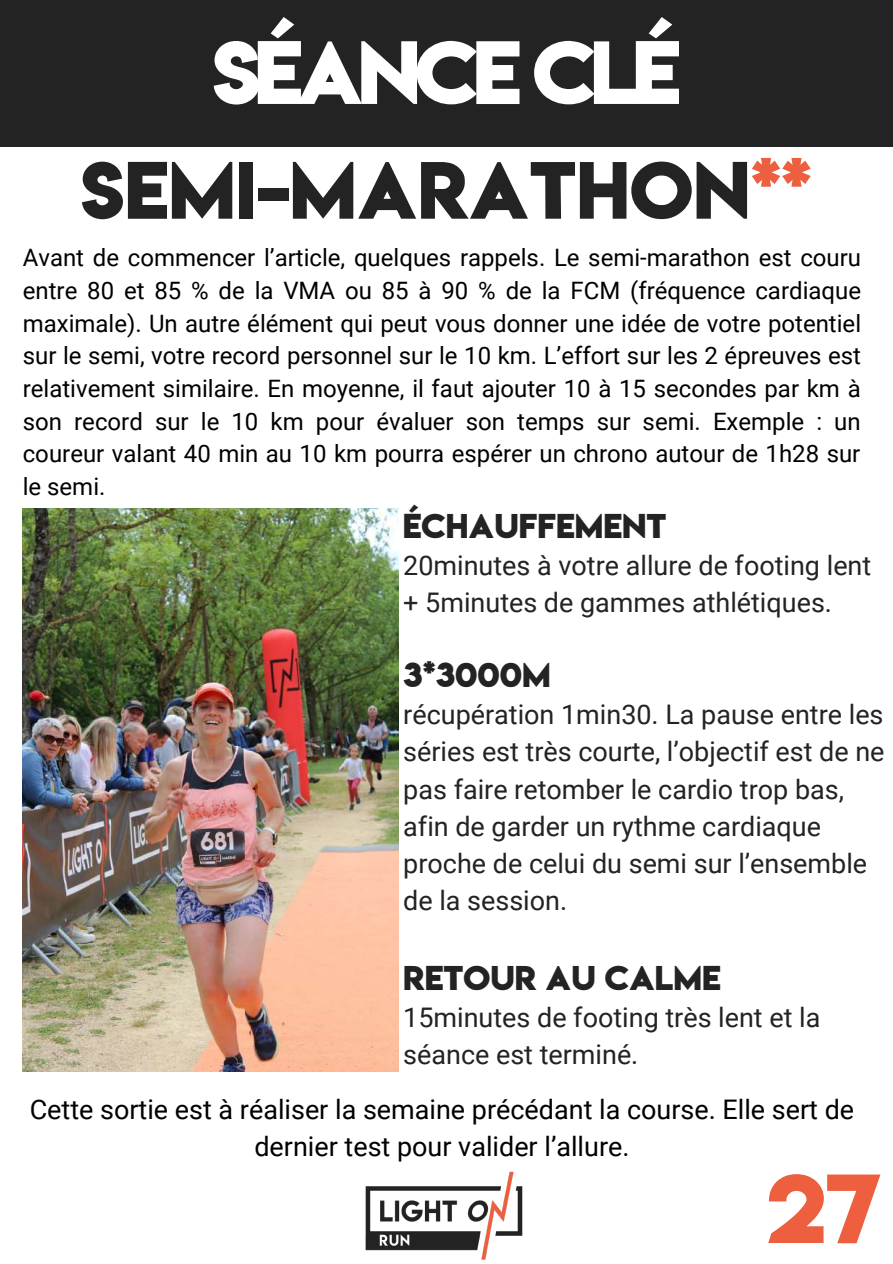
<style>
.page{position:relative;width:893px;height:1264px;background:#fff}
.page>*{position:absolute;margin:0;border:0;box-sizing:border-box;transform-origin:0 0}
.t1{font:86.85px "Lemon Milkbold";color:#ed5f3e}
.t2{font:79.5px "Lemon Milkbold";letter-spacing:-.075em;color:#fff}
.t3{font:72px "Lemon Milkbold";color:#232323}
.t4{font:30.6px "Lemon Milkbold";color:#232323}
.t5{font:27px/37px "Roboto";color:#232323}
.t6{font:27px/37px "Roboto";color:#000;text-align:center}
.t7{font:24px/32.5px "Roboto";color:#000;text-align:justify}
.s1{color:#ed5f3e}
</style>
<div class="page">
<div style="left:0;top:0;width:892px;height:147px;background:#232323"></div>
<img style="left:23px;top:508px;width:375px;height:563px">
<img style="left:365px;top:1171px;width:158px;height:89px">
<h2 class="t2" style="left:212px;top:16px;width:469px">SÉANCE CLÉ</h2>
<h3 class="t3" style="left:81px;top:139px;width:732px">SEMI-MARATHON<span class="s1">**</span></h3>
<p class="t7" style="left:23px;top:242px;width:839px">Avant de commencer l’article, quelques rappels. Le semi-marathon est couru entre 80 et 85 % de la VMA ou 85 à 90 % de la FCM (fréquence cardiaque maximale). Un autre élément qui peut vous donner une idée de votre potentiel sur le semi, votre record personnel sur le 10 km. L’effort sur les 2 épreuves est relativement similaire. En moyenne, il faut ajouter 10 à 15 secondes par km à son record sur le 10 km pour évaluer son temps sur semi. Exemple : un coureur valant 40 min au 10 km pourra espérer un chrono autour de 1h28 sur le semi.</p>
<p class="t4" style="left:403px;top:504px;width:265px">ÉCHAUFFEMENT</p>
<p class="t5" style="left:403px;top:547px;width:469px">20minutes à votre allure de footing lent + 5minutes de gammes athlétiques.</p>
<p class="t4" style="left:403px;top:653px;width:149px">3*3000M</p>
<p class="t5" style="left:403px;top:696px;width:482px">récupération 1min30. La pause entre les séries est très courte, l’objectif est de ne pas faire retomber le cardio trop bas, afin de garder un rythme cardiaque proche de celui du semi sur l’ensemble de la session.</p>
<p class="t4" style="left:403px;top:955px;width:319px">RETOUR AU CALME</p>
<p class="t5" style="left:403px;top:999px;width:418px">15minutes de footing très lent et la séance est terminé.</p>
<p class="t6" style="left:30px;top:1091px;width:826px">Cette sortie est à réaliser la semaine précédant la course. Elle sert de dernier test pour valider l’allure.</p>
<h1 class="t1" style="left:766px;top:1146px;width:117px">27</h1>
</div>
